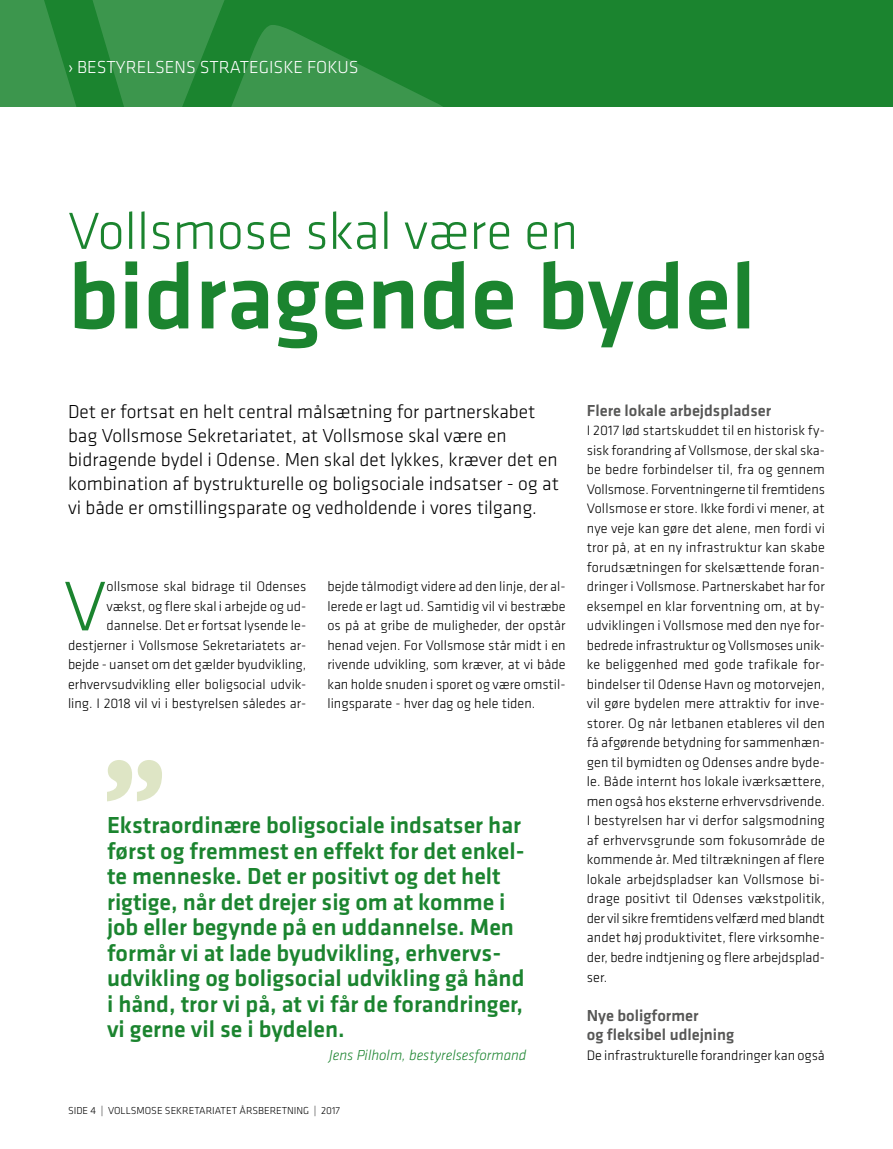
<style>
.page{position:relative;width:893px;height:1149px;background:#fff}
.page>*{position:absolute;margin:0;border:0;box-sizing:border-box;transform-origin:0 0}
.t1{font:500 96px "Klavika";color:#1b842f}
.t2{font:300 72.75px "Klavika";color:#1b842f}
.t3{font:300 54px "Klavika";color:#1b842f}
.t4{font:500 24px/25.5px "Klavika";color:#1b842f}
.t5{font:300 19.5px/24px "Klavika";color:#000}
.t6{font:300 18px "Klavika";color:#fff}
.t7{font:500 16.5px/19.5px "Klavika";color:#575756}
.t8{font:italic 300 15px "Klavika";color:#1b842f}
.t9{font:300 14.25px/19.5px "Klavika";color:#000;text-align:justify}
.t10{font:300 10.5px "Klavika";color:#000}
</style>
<div class="page">
<div style="left:0;top:0;width:893px;height:106px;background:#1b842f"></div>
<div style="left:0;top:0;width:50px;height:107px;background:#3c964d"></div>
<svg style="left:50px;top:0;width:175px;height:107px"></svg>
<svg style="left:154px;top:24px;width:309px;height:83px;fill:#3c964d"></svg>
<svg style="left:107px;top:760px;width:55px;height:41px"></svg>
<p class="t6" style="left:68px;top:56px;width:292px">› BESTYRELSENS STRATEGISKE FOKUS</p>
<h3 class="t3" style="left:68px;top:198px;width:512px">Vollsmose skal være en</h3>
<h1 class="t1" style="left:68px;top:231px;width:689px">bidragende bydel</h1>
<p class="t5" style="left:68px;top:399px;width:492px">Det er fortsat en helt central målsætning for partnerskabet bag Vollsmose Sekretariatet, at Vollsmose skal være en bidragende bydel i Odense. Men skal det lykkes, kræver det en kombination af bystrukturelle og boligsociale indsatser - og at vi både er omstillingsparate og vedholdende i vores tilgang.</p>
<p class="t9" style="left:68px;top:576px;width:240px;text-align:right">ollsmose skal bidrage til Odenses vækst, og flere skal i arbejde og ud&shy;dannelse. Det er fortsat lysende le&shy;destjerner i Vollsmose Sekretariatets ar&shy;bejde - uanset om det gælder byudvikling, erhvervsudvikling eller boligsocial udvik&shy;ling. I 2018 vil vi i bestyrelsen således ar-</p>
<h2 class="t2" style="left:64px;top:562px;width:44px">V</h2>
<p class="t9" style="left:327px;top:576px;width:240px">bejde tålmodigt videre ad den linje, der al&shy;lerede er lagt ud. Samtidig vil vi bestræbe os på at gribe de muligheder, der opstår henad vejen. For Vollsmose står midt i en rivende udvikling, som kræver, at vi både kan holde snuden i sporet og være omstil&shy;lingsparate - hver dag og hele tiden.</p>
<p class="t4" style="left:107px;top:811px;width:419px">Ekstraordinære boligsociale indsatser har først og fremmest en effekt for det enkel&shy;te menneske. Det er positivt og det helt rigtige, når det drejer sig om at komme i job eller begynde på en uddannelse. Men formår vi at lade byudvikling, erhvervs&shy;udvikling og boligsocial udvikling gå hånd i hånd, tror vi på, at vi får de forandringer, vi gerne vil se i bydelen.</p>
<p class="t8" style="left:329px;top:1045px;width:199px">Jens Pilholm, bestyrelsesformand</p>
<p class="t10" style="left:68px;top:1103px;width:274px">SIDE 4 | VOLLSMOSE SEKRETARIATET ÅRSBERETNING | 2017</p>
<p class="t7" style="left:587px;top:400px;width:186px">Flere lokale arbejdspladser</p>
<p class="t9" style="left:587px;top:420px;width:240px">I 2017 lød startskuddet til en historisk fy&shy;sisk forandring af Vollsmose, der skal ska&shy;be bedre forbindelser til, fra og gennem Vollsmose. Forventningerne til fremtidens Vollsmose er store. Ikke fordi vi mener, at nye veje kan gøre det alene, men fordi vi tror på, at en ny infrastruktur kan skabe forudsætningen for skelsættende foran&shy;dringer i Vollsmose. Partnerskabet har for eksempel en klar forventning om, at by&shy;udviklingen i Vollsmose med den nye for&shy;bedrede infrastruktur og Vollsmoses unik&shy;ke beliggenhed med gode trafikale for&shy;bindelser til Odense Havn og motorvejen, vil gøre bydelen mere attraktiv for inve&shy;storer. Og når letbanen etableres vil den få afgørende betydning for sammenhæn&shy;gen til bymidten og Odenses andre byde&shy;le. Både internt hos lokale iværksættere, men også hos eksterne erhvervsdrivende.<br>I bestyrelsen har vi derfor salgsmodning af erhvervsgrunde som fokusområde de kommende år. Med tiltrækningen af flere lokale arbejdspladser kan Vollsmose bi&shy;drage positivt til Odenses vækstpolitik, der vil sikre fremtidens velfærd med blandt andet høj produktivitet, flere virksomhe&shy;der, bedre indtjening og flere arbejdsplad&shy;ser.</p>
<p class="t7" style="left:587px;top:1004px;width:149px">Nye boligformer<br>og fleksibel udlejning</p>
<p class="t9" style="left:587px;top:1044px;width:239px">De infrastrukturelle forandringer kan også</p>
</div>
